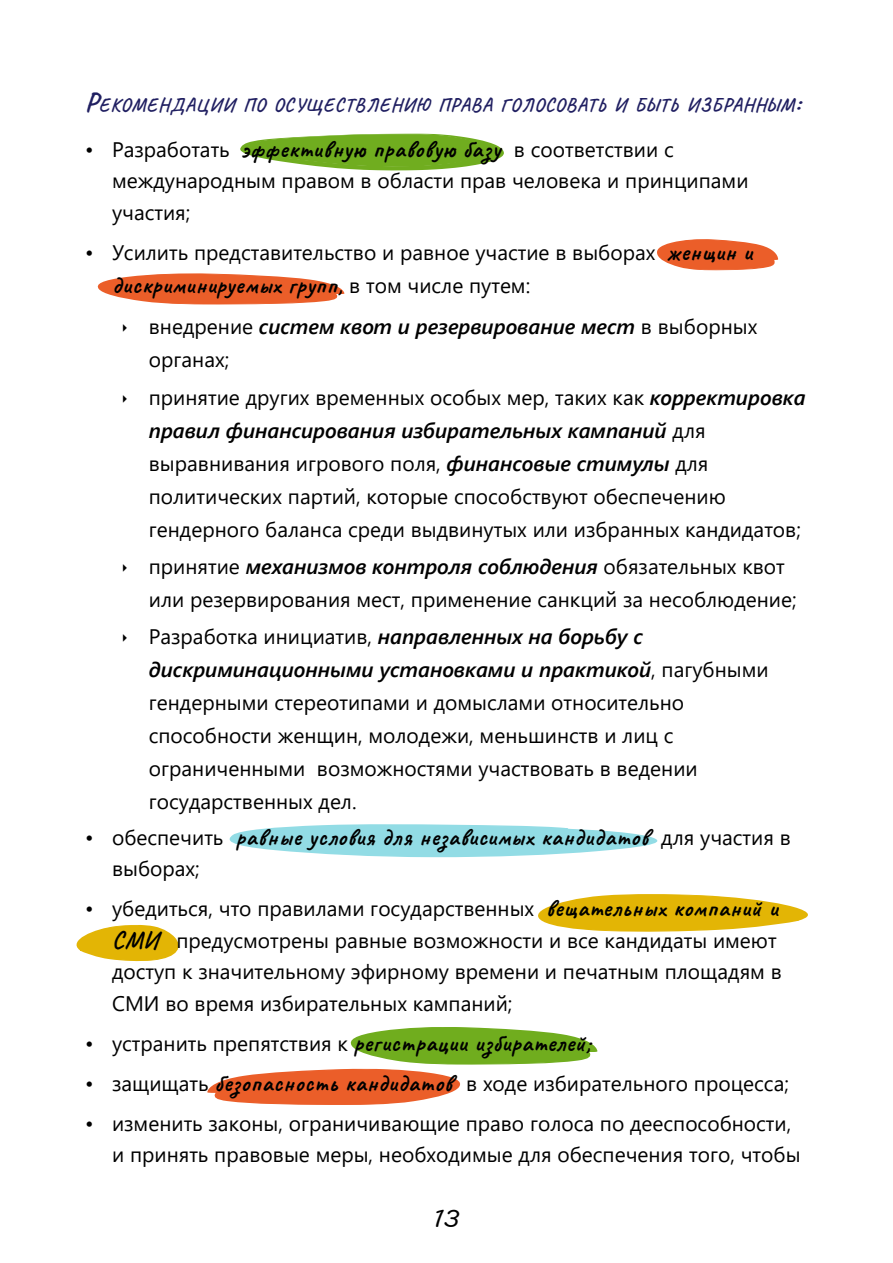
<style>
.page{position:relative;width:893px;height:1263px;background:#fff}
.page>*{position:absolute;margin:0;border:0;box-sizing:border-box;transform-origin:0 0}
.t1{font:700 24px "Caveat";letter-spacing:.04em;color:#000}
.t2{font:24px "MV Boli";color:#000}
.t3{font:21px/33px "Segoe UI";color:#000}
.t4{font:italic 600 21px/33px "Segoe UI";color:#000}
.t5{font:700 18.9px "Caveat";letter-spacing:.055em;color:#201f61}
.s1{font-size:27px}
.s2{font-family:"Caveat";font-weight:700;font-size:24px}
.s3{font-family:"Segoe UI";font-weight:400;font-size:21px}
.s4{font-weight:400;font-style:normal}
.s5{font-weight:600;font-style:italic}
</style>
<div class="page">
<svg style="left:76px;top:925px;width:103px;height:37px"></svg>
<svg style="left:207px;top:1027px;width:390px;height:78px"></svg>
<svg style="left:538px;top:894px;width:270px;height:38px"></svg>
<svg style="left:229px;top:824px;width:429px;height:33px"></svg>
<svg style="left:657px;top:239px;width:121px;height:31px"></svg>
<svg style="left:97px;top:273px;width:248px;height:32px"></svg>
<svg style="left:240px;top:134px;width:264px;height:36px"></svg>
<p class="t5" style="left:85px;top:93px;width:717px"><span class="s1">Р</span>екомендации по осуществлению права голосовать и быть избранным<span class="s1">:</span></p>
<p class="t3" style="left:112px;top:132px;width:638px;line-height:31.5px;text-indent:-27px">• Разработать <span class="s2">эффективную правовую базу</span> в соответствии с международным правом в области прав человека и принципами участия;</p>
<p class="t3" style="left:85px;top:234px;width:669px">• Усилить представительство и равное участие в выборах <span class="s2">женщин и</span></p>
<p class="t1" style="left:112px;top:269px;width:420px">дискриминируемых групп, <span class="s3">в том числе путем:</span></p>
<p class="t4" style="left:149px;top:307px;width:610px"><span class="s4">внедрение</span> систем квот и резервирование мест <span class="s4">в выборных органах;</span></p>
<p class="t3" style="left:149px;top:379px;width:658px">принятие других временных особых мер, таких как <span class="s5">корректировка правил финансирования избирательных кампаний</span> для выравнивания игрового поля, <span class="s5">финансовые стимулы</span> для политических партий, которые способствуют обеспечению гендерного баланса среди выдвинутых или избранных кандидатов;</p>
<p class="t3" style="left:149px;top:548px;width:649px">принятие <span class="s5">механизмов контроля соблюдения</span> обязательных квот или резервирования мест, применение санкций за несоблюдение;</p>
<p class="t3" style="left:149px;top:618px;width:621px">Разработка инициатив, <span class="s5">направленных на борьбу с дискриминационными установками и практикой</span>, пагубными гендерными стереотипами и домыслами относительно способности женщин, молодежи, меньшинств и лиц с ограниченными возможностями участвовать в ведении государственных дел.</p>
<p class="t1" style="left:85px;top:821px;width:707px"><span class="s3">• обеспечить</span> равные условия для независимых кандидатов <span class="s3">для участия в</span></p>
<p class="t3" style="left:112px;top:850px;width:89px">выборах;</p>
<p class="t3" style="left:112px;top:891px;width:671px;line-height:31.5px;text-indent:-27px">• убедиться, что правилами государственных <span class="s2">вещательных компаний и СМИ</span> предусмотрены равные возможности и все кандидаты имеют доступ к значительному эфирному времени и печатным площадям в СМИ во время избирательных кампаний;</p>
<p class="t1" style="left:85px;top:1027px;width:507px"><span class="s3">• устранить препятствия к</span> регистрации избирателей;</p>
<p class="t3" style="left:85px;top:1065px;width:705px">• защищать <span class="s2">безопасность кандидатов</span> в ходе избирательного процесса;</p>
<p class="t3" style="left:112px;top:1106px;width:690px;line-height:31.5px;text-indent:-27px">• изменить законы, ограничивающие право голоса по дееспособности, и принять правовые меры, необходимые для обеспечения того, чтобы</p>
<p class="t2" style="left:434px;top:1202px;width:27px">13</p>
</div>
